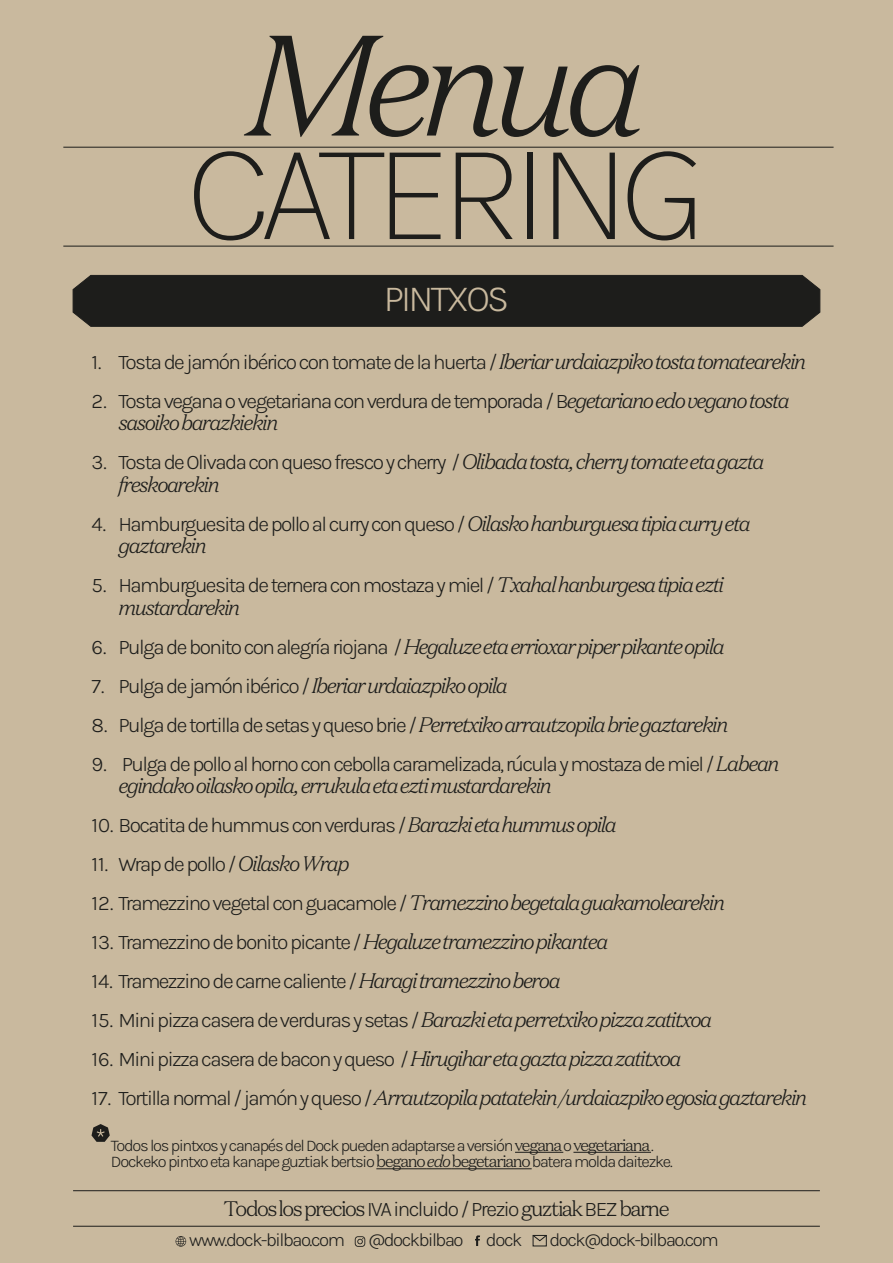
<style>
.page{position:relative;width:893px;height:1263px;background:#c9b99e}
.page>*{position:absolute;margin:0;border:0;box-sizing:border-box;transform-origin:0 0}
.t1{font:200 142.5px "Karla";letter-spacing:-.075em;color:#1d1d1b}
.t2{font:italic 300 142.5px "Domaine Text";letter-spacing:-.075em;color:#1d1d1b}
.t3{font:300 37.5px "Karla";letter-spacing:-.075em;color:#c9b99e}
.t4{font:300 21px "Karla";letter-spacing:-.075em;color:#1d1d1b}
.t5{font:italic 300 21px "Domaine Text";letter-spacing:-.075em;color:#1d1d1b}
.t6{font:300 21px "Domaine Text";letter-spacing:-.075em;color:#1d1d1b}
.t7{font:300 18.6px "Karla";letter-spacing:-.075em;color:#1d1d1b}
.t8{font:300 16.5px/16.5px "Karla";letter-spacing:-.075em;color:#1d1d1b}
.s1{font-family:"Domaine Text";font-style:italic}
.s2{font-family:"Karla";font-style:normal}
.s3{font-family:"Domaine Text"}
.s4{font-family:"Karla"}
</style>
<div class="page">
<svg style="left:92px;top:1124px;width:18px;height:18px"></svg>
<hr style="left:515px;top:1152px;width:48px;height:1px;background:#1d1d1b">
<hr style="left:573px;top:1152px;width:78px;height:1px;background:#1d1d1b">
<hr style="left:376px;top:1168px;width:51px;height:1px;background:#1d1d1b">
<svg style="left:427px;top:1168px;width:25px;height:1px"></svg>
<hr style="left:452px;top:1168px;width:80px;height:1px;background:#1d1d1b">
<hr style="left:63px;top:246px;width:771px;height:1px;background:#1d1d1b">
<hr style="left:63px;top:147px;width:771px;height:1px;background:#1d1d1b">
<div style="left:72px;top:274px;width:749px;height:53px;background:#1d1d1b"></div>
<hr style="left:73px;top:1190px;width:747px;height:1px;background:#1d1d1b">
<hr style="left:73px;top:1226px;width:747px;height:1px;background:#1d1d1b">
<svg style="left:355px;top:1236px;width:10px;height:11px"></svg>
<svg style="left:176px;top:1236px;width:10px;height:10px"></svg>
<svg style="left:475px;top:1235px;width:5px;height:11px"></svg>
<div style="left:533px;top:1235px;width:14px;height:11px;border:1px solid #1d1d1b"></div>
<svg style="left:532px;top:1235px;width:15px;height:7px"></svg>
<h1 class="t2" style="left:247px;top:-4px;width:401px">Menua</h1>
<h1 class="t1" style="left:186px;top:108px;width:522px">CATERING</h1>
<h2 class="t3" style="left:384px;top:276px;width:127px">PINTXOS</h2>
<p class="t4" style="left:92px;top:349px;width:716px">1. Tosta de jamón ibérico con tomate de la huerta / <span class="s1">Iberiar urdaiazpiko tosta tomatearekin</span></p>
<p class="t4" style="left:92px;top:388px;width:700px">2. Tosta vegana o vegetariana con verdura de temporada / B<span class="s1">egetariano edo vegano tosta</span></p>
<p class="t5" style="left:119px;top:410px;width:161px">sasoiko barazkiekin</p>
<p class="t4" style="left:92px;top:450px;width:675px">3. Tosta de Olivada con queso fresco y cherry / <span class="s1">Olibada tosta, cherry tomate eta gazta</span></p>
<p class="t5" style="left:119px;top:471px;width:103px">freskoarekin</p>
<p class="t4" style="left:92px;top:511px;width:661px">4. Hamburguesita de pollo al curry con queso / <span class="s1">Oilasko hanburguesa tipia curry eta</span></p>
<p class="t5" style="left:119px;top:533px;width:90px">gaztarekin</p>
<p class="t4" style="left:92px;top:573px;width:634px">5. Hamburguesita de ternera con mostaza y miel / <span class="s1">Txahal hanburgesa tipia ezti</span></p>
<p class="t5" style="left:119px;top:594px;width:123px">mustardarekin</p>
<p class="t5" style="left:92px;top:633px;width:635px"><span class="s2">6. Pulga de bonito con alegría riojana /</span> Hegaluze eta errioxar piper pikante opila</p>
<p class="t5" style="left:92px;top:672px;width:418px"><span class="s2">7. Pulga de jamón ibérico /</span> Iberiar urdaiazpiko opila</p>
<p class="t5" style="left:92px;top:711px;width:638px"><span class="s2">8. Pulga de tortilla de setas y queso brie /</span> Perretxiko arrautzopila brie gaztarekin</p>
<p class="t4" style="left:92px;top:751px;width:690px">9. Pulga de pollo al horno con cebolla caramelizada, rúcula y mostaza de miel / <span class="s1">Labean</span></p>
<p class="t5" style="left:119px;top:773px;width:435px">egindako oilasko opila, errukula eta ezti mustardarekin</p>
<p class="t4" style="left:92px;top:813px;width:527px">10. Bocatita de hummus con verduras / <span class="s1">Barazki eta hummus opila</span></p>
<p class="t4" style="left:92px;top:852px;width:260px">11. Wrap de pollo / <span class="s1">Oilasko Wrap</span></p>
<p class="t4" style="left:92px;top:891px;width:635px">12. Tramezzino vegetal con guacamole / <span class="s1">Tramezzino begetala guakamolearekin</span></p>
<p class="t4" style="left:92px;top:930px;width:518px">13. Tramezzino de bonito picante / <span class="s1">Hegaluze tramezzino pikantea</span></p>
<p class="t4" style="left:92px;top:969px;width:471px">14. Tramezzino de carne caliente / <span class="s1">Haragi tramezzino beroa</span></p>
<p class="t4" style="left:92px;top:1008px;width:622px">15. Mini pizza casera de verduras y setas / <span class="s1">Barazki eta perretxiko pizza zatitxoa</span></p>
<p class="t4" style="left:92px;top:1047px;width:592px">16. Mini pizza casera de bacon y queso / <span class="s1">Hirugihar eta gazta pizza zatitxoa</span></p>
<p class="t5" style="left:92px;top:1085px;width:717px"><span class="s2">17. Tortilla normal / jamón y queso /</span> Arrautzopila patatekin /urdaiazpiko egosia gaztarekin</p>
<p class="t8" style="left:111px;top:1137px;width:563px">Todos los pintxos y canapés del Dock pueden adaptarse a versión <span class="s3">vegana</span> o <span class="s3">vegetariana</span> .<br>Dockeko pintxo eta kanape guztiak bertsio <span class="s3">begano</span> <span class="s1">edo</span> <span class="s3">begetariano</span> batera molda daitezke.</p>
<p class="t6" style="left:223px;top:1196px;width:448px">Todos los precios <span class="s4">IVA incluido / Prezio</span> guztiak <span class="s4">BEZ</span> barne</p>
<p class="t7" style="left:189px;top:1229px;width:335px">www.dock-bilbao.com @dockbilbao dock</p>
<p class="t7" style="left:549px;top:1229px;width:171px">dock@dock-bilbao.com</p>
</div>
